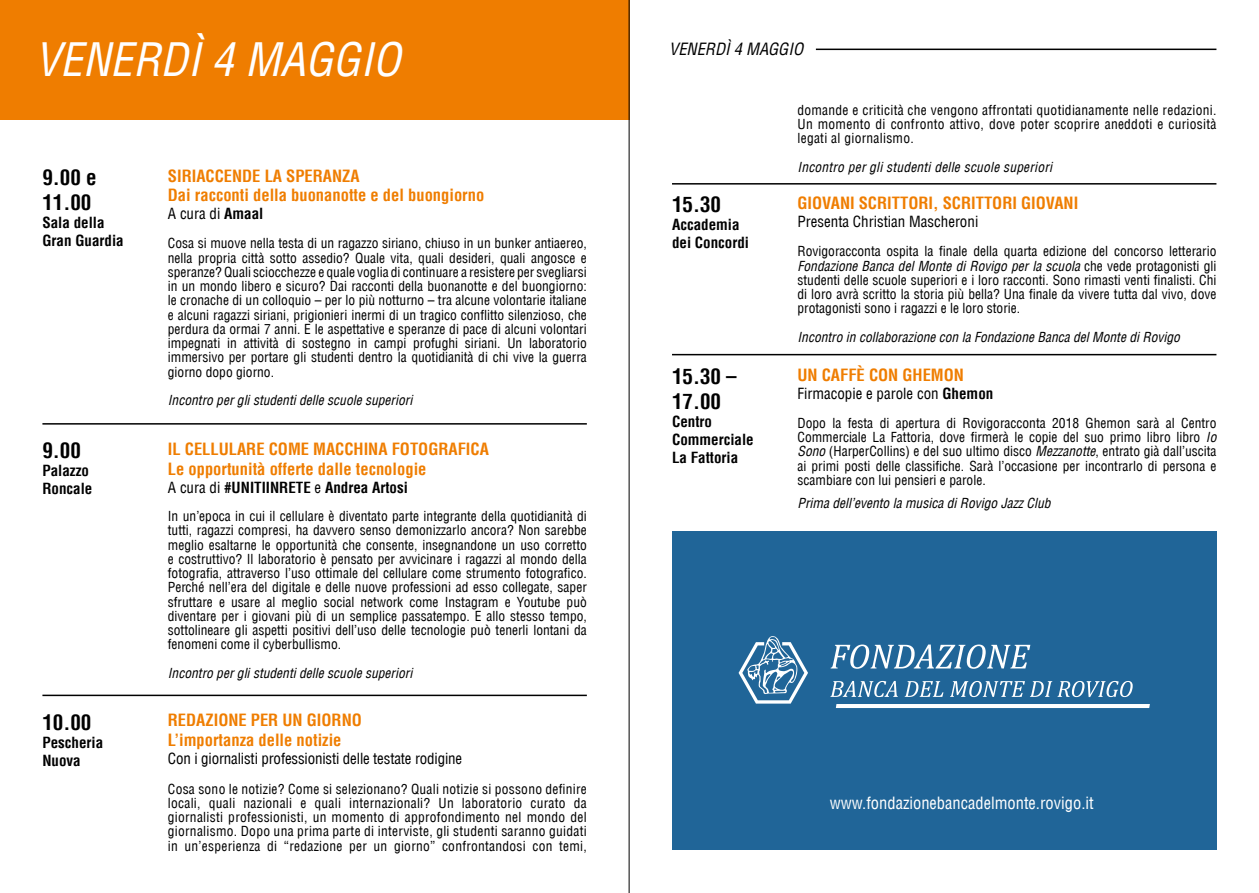
<style>
.page{position:relative;width:1259px;height:893px;background:#fff}
.page>*{position:absolute;margin:0;border:0;box-sizing:border-box;transform-origin:0 0}
.t1{font:italic condensed 45px "Helvetica LT";color:#fff}
.t2{font:700 condensed 21px/25.2px "Helvetica LT";color:#000}
.t3{font:700 condensed 16.5px/19.8px "Helvetica LT";color:#ef7d00}
.t4{font:condensed 16.5px "Helvetica LT";color:#fff}
.t5{font:italic condensed 16.5px "Helvetica LT";color:#000}
.t6{font:700 condensed 15px/18px "Helvetica LT";color:#000}
.t7{font:condensed 15px "Helvetica LT";color:#000}
.t8{font:condensed 13.5px/14.2px "Helvetica LT";color:#000;text-align:justify}
.t9{font:italic condensed 13.5px "Helvetica LT";color:#000}
.s1{font-weight:700}
.s2{font-weight:400}
.s3{font-style:italic}
</style>
<div class="page">
<div style="left:0;top:0;width:629px;height:119px;background:#ef7d00"></div>
<hr style="left:42px;top:423px;width:545px;height:2px;background:#000">
<hr style="left:42px;top:695px;width:545px;height:1px;background:#000">
<hr style="left:672px;top:354px;width:544px;height:1px;background:#000">
<hr style="left:672px;top:183px;width:544px;height:2px;background:#000">
<hr style="left:816px;top:49px;width:400px;height:1px;background:#000">
<div style="left:672px;top:531px;width:544px;height:319px;background:#206598"></div>
<svg style="left:830px;top:644px;width:200px;height:25px"></svg>
<svg style="left:830px;top:681px;width:68px;height:16px"></svg>
<svg style="left:904px;top:681px;width:39px;height:16px"></svg>
<svg style="left:950px;top:681px;width:182px;height:16px"></svg>
<svg style="left:738px;top:636px;width:70px;height:68px"></svg>
<svg style="left:836px;top:704px;width:314px;height:4px"></svg>
<hr style="left:629px;top:0;width:1px;height:893px;background:#000">
<h1 class="t1" style="left:35px;top:32px;width:367px">VENERDÌ 4 MAGGIO</h1>
<h2 class="t2" style="left:42px;top:165px;width:56px">9.00 e<br>11.00</h2>
<p class="t6" style="left:42px;top:214px;width:83px">Sala della<br>Gran Guardia</p>
<h2 class="t2" style="left:42px;top:438px;width:40px">9.00</h2>
<p class="t6" style="left:42px;top:462px;width:51px">Palazzo<br>Roncale</p>
<h2 class="t2" style="left:42px;top:709px;width:50px">10.00</h2>
<p class="t6" style="left:42px;top:733px;width:62px">Pescheria<br>Nuova</p>
<p class="t3" style="left:168px;top:166px;width:318px">SIRIACCENDE LA SPERANZA<br>Dai racconti della buonanotte e del buongiorno</p>
<p class="t7" style="left:168px;top:205px;width:97px">A cura di <span class="s1">Amaal</span></p>
<p class="t8" style="left:168px;top:236px;width:420px">Cosa si muove nella testa di un ragazzo siriano, chiuso in un bunker antiaereo, nella propria città sotto assedio? Quale vita, quali desideri, quali angosce e speranze? Quali sciocchezze e quale voglia di continuare a resistere per svegliarsi in un mondo libero e sicuro? Dai racconti della buonanotte e del buongiorno: le cronache di un colloquio – per lo più notturno – tra alcune volontarie italiane e alcuni ragazzi siriani, prigionieri inermi di un tragico conflitto silenzioso, che perdura da ormai 7 anni. E le aspettative e speranze di pace di alcuni volontari impegnati in attività di sostegno in campi profughi siriani. Un laboratorio immersivo per portare gli studenti dentro la quotidianità di chi vive la guerra giorno dopo giorno.</p>
<p class="t9" style="left:168px;top:392px;width:246px">Incontro per gli studenti delle scuole superiori</p>
<p class="t3" style="left:168px;top:439px;width:322px">IL CELLULARE COME MACCHINA FOTOGRAFICA<br>Le opportunità offerte dalle tecnologie</p>
<p class="t6" style="left:168px;top:478px;width:241px"><span class="s2">A cura di</span> #UNITIINRETE <span class="s2">e</span> Andrea Artosi</p>
<p class="t8" style="left:168px;top:509px;width:420px">In un’epoca in cui il cellulare è diventato parte integrante della quotidianità di tutti, ragazzi compresi, ha davvero senso demonizzarlo ancora? Non sarebbe meglio esaltarne le opportunità che consente, insegnandone un uso corretto e costruttivo? Il laboratorio è pensato per avvicinare i ragazzi al mondo della fotografia, attraverso l’uso ottimale del cellulare come strumento fotografico.<br>Perché nell’era del digitale e delle nuove professioni ad esso collegate, saper sfruttare e usare al meglio social network come Instagram e Youtube può diventare per i giovani più di un semplice passatempo. E allo stesso tempo, sottolineare gli aspetti positivi dell’uso delle tecnologie può tenerli lontani da fenomeni come il cyberbullismo.</p>
<p class="t9" style="left:168px;top:664px;width:246px">Incontro per gli studenti delle scuole superiori</p>
<p class="t3" style="left:168px;top:710px;width:195px">REDAZIONE PER UN GIORNO<br>L’importanza delle notizie</p>
<p class="t7" style="left:168px;top:749px;width:296px">Con i giornalisti professionisti delle testate rodigine</p>
<p class="t8" style="left:168px;top:781px;width:420px">Cosa sono le notizie? Come si selezionano? Quali notizie si possono definire locali, quali nazionali e quali internazionali? Un laboratorio curato da giornalisti professionisti, un momento di approfondimento nel mondo del giornalismo. Dopo una prima parte di interviste, gli studenti saranno guidati in un’esperienza di “redazione per un giorno” confrontandosi con temi,</p>
<p class="t5" style="left:669px;top:39px;width:135px">VENERDÌ 4 MAGGIO</p>
<h2 class="t2" style="left:672px;top:192px;width:50px">15.30</h2>
<p class="t6" style="left:672px;top:216px;width:79px">Accademia dei Concordi</p>
<h2 class="t2" style="left:672px;top:364px;width:66px">15.30 –<br>17.00</h2>
<p class="t6" style="left:672px;top:413px;width:83px">Centro<br>Commerciale<br>La Fattoria</p>
<p class="t8" style="left:797px;top:103px;width:420px">domande e criticità che vengono affrontati quotidianamente nelle redazioni.<br>Un momento di confronto attivo, dove poter scoprire aneddoti e curiosità legati al giornalismo.</p>
<p class="t9" style="left:797px;top:158px;width:256px">Incontro per gli studenti delle scuole superiori</p>
<p class="t3" style="left:797px;top:193px;width:282px">GIOVANI SCRITTORI, SCRITTORI GIOVANI</p>
<p class="t7" style="left:797px;top:212px;width:182px">Presenta Christian Mascheroni</p>
<p class="t8" style="left:797px;top:244px;width:420px">Rovigoracconta ospita la finale della quarta edizione del concorso letterario <span class="s3">Fondazione Banca del Monte di Rovigo per la scuola</span> che vede protagonisti gli studenti delle scuole superiori e i loro racconti. Sono rimasti venti finalisti. Chi di loro avrà scritto la storia più bella? Una finale da vivere tutta dal vivo, dove protagonisti sono i ragazzi e le loro storie.</p>
<p class="t9" style="left:797px;top:328px;width:384px">Incontro in collaborazione con la Fondazione Banca del Monte di Rovigo</p>
<p class="t3" style="left:797px;top:365px;width:168px">UN CAFFÈ CON GHEMON</p>
<p class="t7" style="left:797px;top:384px;width:197px">Firmacopie e parole con <span class="s1">Ghemon</span></p>
<p class="t8" style="left:797px;top:416px;width:420px">Dopo la festa di apertura di Rovigoracconta 2018 Ghemon sarà al Centro Commerciale La Fattoria, dove firmerà le copie del suo primo libro libro <span class="s3">Io Sono</span> (HarperCollins) e del suo ultimo disco <span class="s3">Mezzanotte</span>, entrato già dall’uscita ai primi posti delle classifiche. Sarà l’occasione per incontrarlo di persona e scambiare con lui pensieri e parole.</p>
<p class="t9" style="left:797px;top:495px;width:255px">Prima dell’evento la musica di Rovigo Jazz Club</p>
<p class="t4" style="left:830px;top:793px;width:265px">www.fondazionebancadelmonte.rovigo.it</p>
</div>
